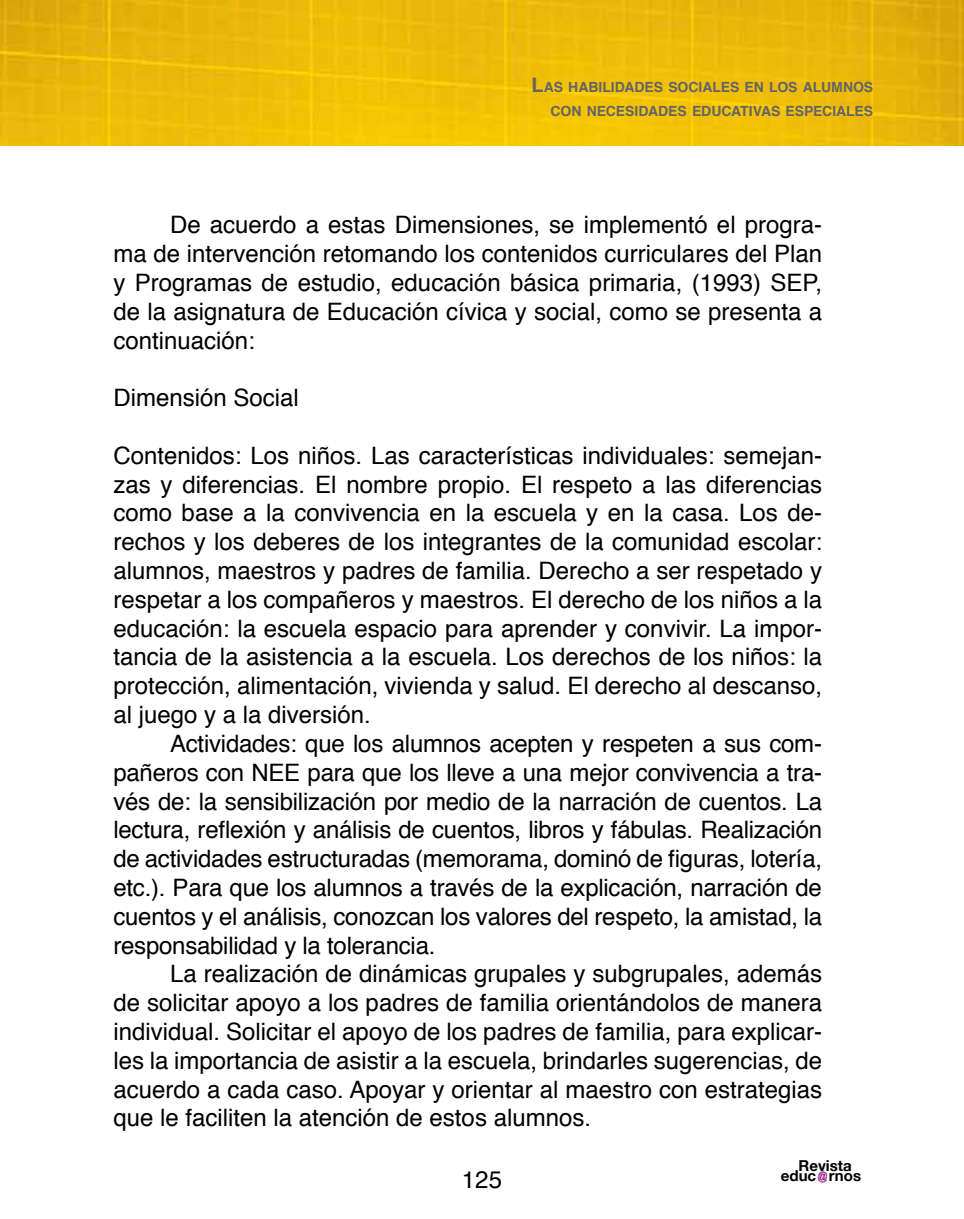
<style>
.page{position:relative;width:964px;height:1219px;background:#fff}
.page>*{position:absolute;margin:0;border:0;box-sizing:border-box;transform-origin:0 0}
.t1{font:24px/28.8px "Helvetica";color:#000;text-align:justify}
.t2{font:700 15px "Helvetica Neue";color:#000}
.t3{font:700 14px/24px "Helvetica";letter-spacing:-.005em;color:#636466;text-align:right}
.s1{font-size:20px}
</style>
<div class="page">
<img style="left:0;top:0;width:964px;height:146px">
<svg style="left:817px;top:1171px;width:10px;height:12px"></svg>
<p class="t3" style="left:531px;top:76px;width:343px"><span class="s1">L</span>AS HABILIDADES SOCIALES EN LOS ALUMNOS<br>CON NECESIDADES EDUCATIVAS ESPECIALES</p>
<p class="t1" style="left:113px;top:211px;width:710px;text-indent:57px">De acuerdo a estas Dimensiones, se implementó el progra&shy;ma de intervención retomando los contenidos curriculares del Plan y Programas de estudio, educación básica primaria, (1993) SEP, de la asignatura de Educación cívica y social, como se presenta a continuación:</p>
<p class="t1" style="left:113px;top:384px;width:187px">Dimensión Social</p>
<p class="t1" style="left:113px;top:442px;width:710px">Contenidos: Los niños. Las características individuales: semejan&shy;zas y diferencias. El nombre propio. El respeto a las diferencias como base a la convivencia en la escuela y en la casa. Los de&shy;rechos y los deberes de los integrantes de la comunidad escolar: alumnos, maestros y padres de familia. Derecho a ser respetado y respetar a los compañeros y maestros. El derecho de los niños a la educación: la escuela espacio para aprender y convivir. La impor&shy;tancia de la asistencia a la escuela. Los derechos de los niños: la protección, alimentación, vivienda y salud. El derecho al descanso, al juego y a la diversión.</p>
<p class="t1" style="left:113px;top:730px;width:710px;text-indent:57px">Actividades: que los alumnos acepten y respeten a sus com&shy;pañeros con NEE para que los lleve a una mejor convivencia a tra&shy;vés de: la sensibilización por medio de la narración de cuentos. La lectura, reflexión y análisis de cuentos, libros y fábulas. Realización de actividades estructuradas (memorama, dominó de figuras, lotería, etc.). Para que los alumnos a través de la explicación, narración de cuentos y el análisis, conozcan los valores del respeto, la amistad, la responsabilidad y la tolerancia.</p>
<p class="t1" style="left:113px;top:960px;width:710px;text-indent:57px">La realización de dinámicas grupales y subgrupales, además de solicitar apoyo a los padres de familia orientándolos de manera individual. Solicitar el apoyo de los padres de familia, para explicar&shy;les la importancia de asistir a la escuela, brindarles sugerencias, de acuerdo a cada caso. Apoyar y orientar al maestro con estrategias que le faciliten la atención de estos alumnos.</p>
<p class="t1" style="left:462px;top:1166px;width:42px">125</p>
<p class="t2" style="left:798px;top:1157px;width:55px">Revista</p>
<p class="t2" style="left:781px;top:1167px;width:82px">educ rnos</p>
</div>
